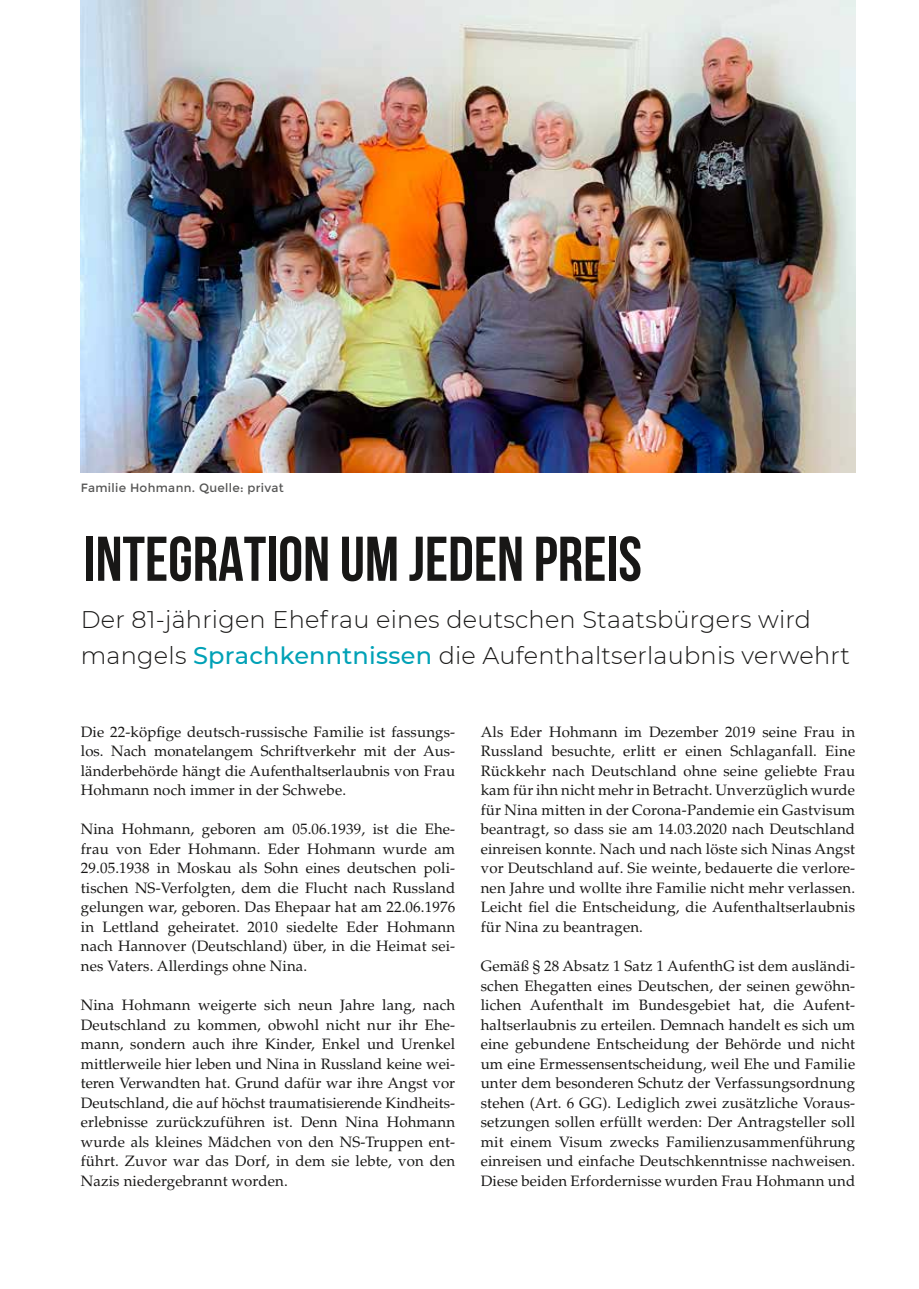
<style>
.page{position:relative;width:919px;height:1289px;background:#fff}
.page>*{position:absolute;margin:0;border:0;box-sizing:border-box;transform-origin:0 0}
.t1{font:700 63px "Bebas Neue";color:#181716}
.t2{font:300 24px/36px "Montserrat";letter-spacing:.01em;color:#181716}
.t3{font:15px/19.5px "Palatino LT Std";letter-spacing:.01em;color:#181716;text-align:justify}
.t4{font:12px "Montserrat";letter-spacing:.025em;color:#565655}
.s1{font-weight:500;color:#00a1b6}
</style>
<div class="page">
<hr style="left:918px;top:857px;width:1px;height:431px;background:#ecf2f5">
<img style="left:81px;top:0;width:774px;height:472px">
<p class="t4" style="left:81px;top:480px;width:204px">Familie Hohmann. Quelle: privat</p>
<h1 class="t1" style="left:84px;top:524px;width:559px">INTEGRATION UM JEDEN PREIS</h1>
<h2 class="t2" style="left:81px;top:600px;width:770px">Der 81-jährigen Ehefrau eines deutschen Staatsbürgers wird mangels <span class="s1">Sprachkenntnissen</span> die Aufenthaltserlaubnis verwehrt</h2>
<p class="t3" style="left:81px;top:722px;width:376px">Die 22-köpfige deutsch-russische Familie ist fassungs&shy;los. Nach monatelangem Schriftverkehr mit der Aus&shy;länderbehörde hängt die Aufenthaltserlaubnis von Frau Hohmann noch immer in der Schwebe.</p>
<p class="t3" style="left:81px;top:819px;width:376px">Nina Hohmann, geboren am 05.06.1939, ist die Ehe&shy;frau von Eder Hohmann. Eder Hohmann wurde am 29.05.1938 in Moskau als Sohn eines deutschen poli&shy;tischen NS-Verfolgten, dem die Flucht nach Russland gelungen war, geboren. Das Ehepaar hat am 22.06.1976 in Lettland geheiratet. 2010 siedelte Eder Hohmann nach Hannover (Deutschland) über, in die Heimat sei&shy;nes Vaters. Allerdings ohne Nina.</p>
<p class="t3" style="left:81px;top:995px;width:376px">Nina Hohmann weigerte sich neun Jahre lang, nach Deutschland zu kommen, obwohl nicht nur ihr Ehe&shy;mann, sondern auch ihre Kinder, Enkel und Urenkel mittlerweile hier leben und Nina in Russland keine wei&shy;teren Verwandten hat. Grund dafür war ihre Angst vor Deutschland, die auf höchst traumatisierende Kindheits&shy;erlebnisse zurückzuführen ist. Denn Nina Hohmann wurde als kleines Mädchen von den NS-Truppen ent&shy;führt. Zuvor war das Dorf, in dem sie lebte, von den Nazis niedergebrannt worden.</p>
<p class="t3" style="left:480px;top:722px;width:376px">Als Eder Hohmann im Dezember 2019 seine Frau in Russland besuchte, erlitt er einen Schlaganfall. Eine Rückkehr nach Deutschland ohne seine geliebte Frau kam für ihn nicht mehr in Betracht. Unverzüglich wurde für Nina mitten in der Corona-Pandemie ein Gastvisum beantragt, so dass sie am 14.03.2020 nach Deutschland einreisen konnte. Nach und nach löste sich Ninas Angst vor Deutschland auf. Sie weinte, bedauerte die verlore&shy;nen Jahre und wollte ihre Familie nicht mehr verlassen.<br>Leicht fiel die Entscheidung, die Aufenthaltserlaubnis für Nina zu beantragen.</p>
<p class="t3" style="left:480px;top:956px;width:376px">Gemäß § 28 Absatz 1 Satz 1 AufenthG ist dem ausländi&shy;schen Ehegatten eines Deutschen, der seinen gewöhn&shy;lichen Aufenthalt im Bundesgebiet hat, die Aufent&shy;haltserlaubnis zu erteilen. Demnach handelt es sich um eine gebundene Entscheidung der Behörde und nicht um eine Ermessensentscheidung, weil Ehe und Familie unter dem besonderen Schutz der Verfassungsordnung stehen (Art. 6 GG). Lediglich zwei zusätzliche Voraus&shy;setzungen sollen erfüllt werden: Der Antragsteller soll mit einem Visum zwecks Familienzusammenführung einreisen und einfache Deutschkenntnisse nachweisen.<br>Diese beiden Erfordernisse wurden Frau Hohmann und</p>
</div>
